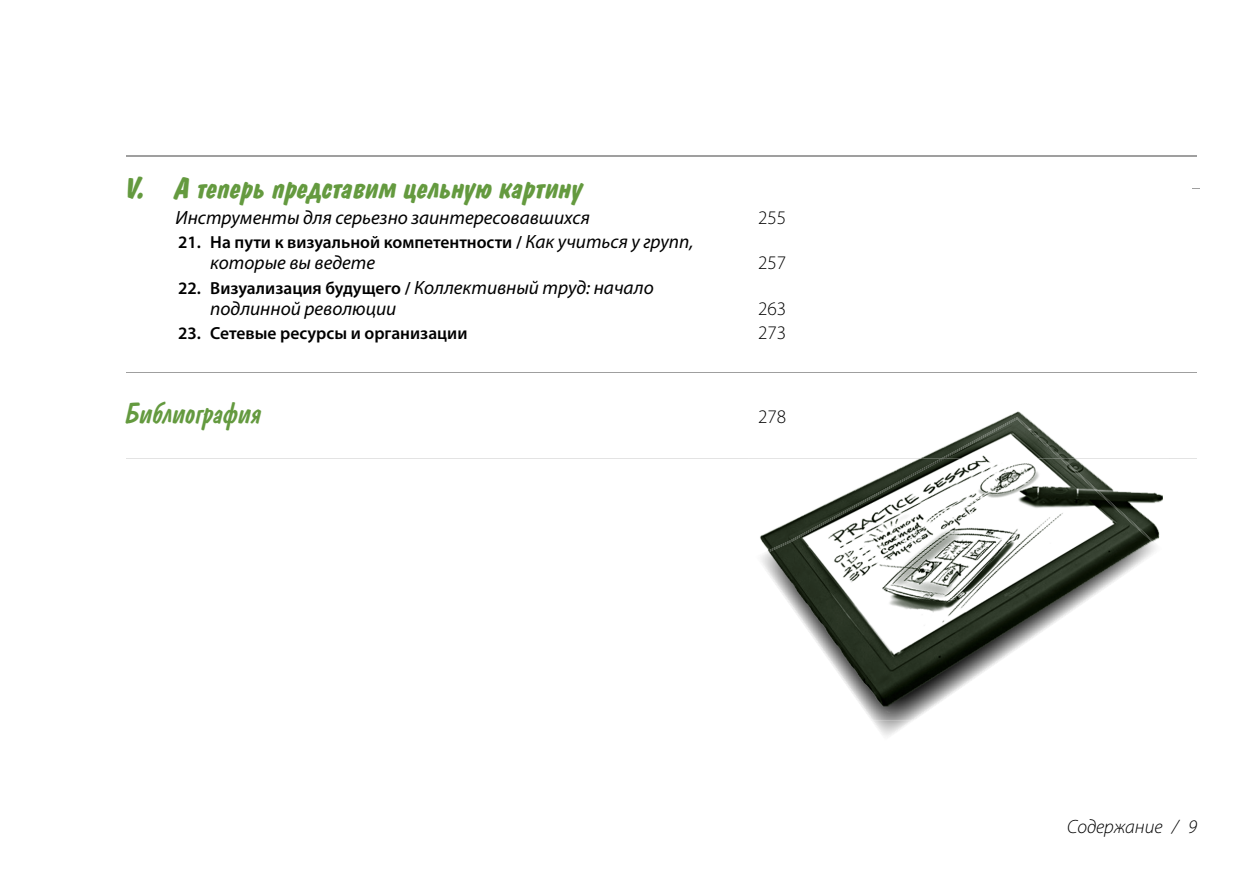
<style>
.page{position:relative;width:1260px;height:882px;background:#fff}
.page>*{position:absolute;margin:0;border:0;box-sizing:border-box;transform-origin:0 0}
.t1{font:29.75px "Dom Diagonal Bold BT";color:#649a3f}
.t2{font:29.75px "Dom Diagonal BT";color:#649a3f}
.t3{font:italic 19.25px "Myriad Pro";color:#000}
.t4{font:300 19.25px "Myriad Pro";color:#000}
.t5{font:italic 300 19.25px "Myriad Pro";color:#000}
.t6{font:600 17.5px "Myriad Pro";color:#000}
.s1{font-weight:400;font-style:italic;font-size:19.25px}
</style>
<div class="page">
<hr style="left:126px;top:156px;width:1071px;height:1px;background:#9f9f9f">
<hr style="left:126px;top:372px;width:1071px;height:1px;background:#9f9f9f">
<hr style="left:126px;top:458px;width:623px;height:1px;background:#9f9f9f">
<svg style="left:1169px;top:458px;width:28px;height:1px"></svg>
<hr style="left:126px;top:459px;width:623px;height:1px;background:#9f9f9f">
<img style="left:872px;top:720px;width:41px;height:16px">
<img style="left:749px;top:458px;width:420px;height:1px">
<img style="left:757px;top:418px;width:404px;height:302px">
<h1 class="t1" style="left:126px;top:176px;width:459px">V. А теперь представим цельную картину</h1>
<p class="t3" style="left:176px;top:210px;width:416px">Инструменты для серьезно заинтересовавшихся</p>
<p class="t4" style="left:758px;top:210px;width:30px">255</p>
<p class="t6" style="left:178px;top:236px;width:517px">21. На пути к визуальной компетентности / <span class="s1">Как учиться у групп,</span></p>
<p class="t3" style="left:210px;top:256px;width:166px">которые вы ведете</p>
<p class="t4" style="left:758px;top:256px;width:30px">257</p>
<p class="t6" style="left:178px;top:281px;width:477px">22. Визуализация будущего / <span class="s1">Коллективный труд: начало</span></p>
<p class="t3" style="left:210px;top:301px;width:188px">подлинной революции</p>
<p class="t4" style="left:758px;top:301px;width:30px">263</p>
<p class="t6" style="left:178px;top:327px;width:291px">23. Сетевые ресурсы и организации</p>
<p class="t4" style="left:758px;top:326px;width:30px">273</p>
<h1 class="t2" style="left:126px;top:402px;width:138px">Библиография</h1>
<p class="t4" style="left:758px;top:410px;width:30px">278</p>
<p class="t5" style="left:1067px;top:820px;width:131px">Содержание / 9</p>
</div>
